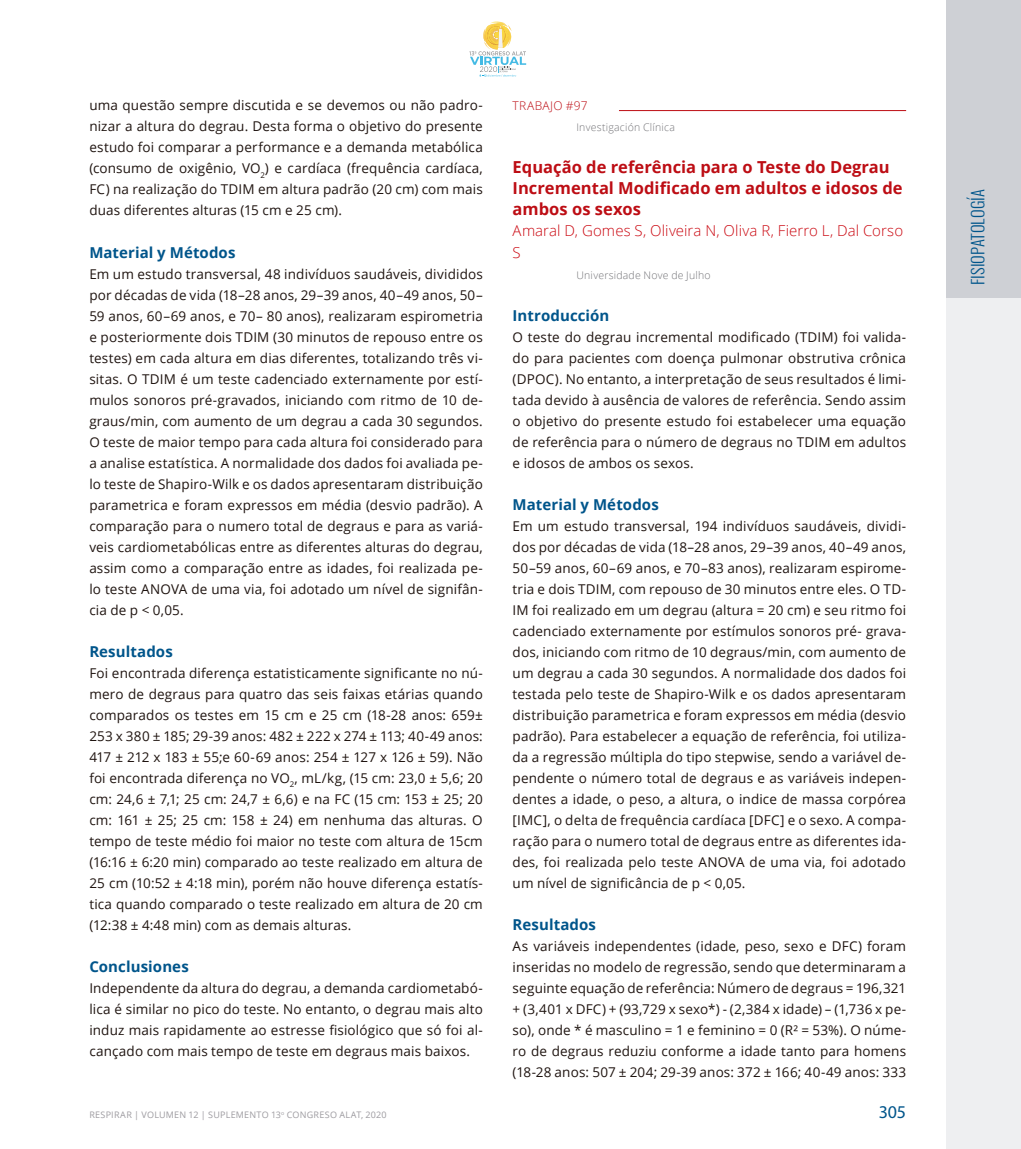
<style>
.page{position:relative;width:1021px;height:1149px;background:#fff}
.page>*{position:absolute;margin:0;border:0;box-sizing:border-box;transform-origin:0 0}
.t1{font:18px "Myriad Pro";color:#00558b}
.sub1{font:700 16.5px/21px "Open Sans";color:#bd0d14}
.t2{font:300 16.5px "Oswald";color:#00558b}
.sub2{font:700 15px "Open Sans";letter-spacing:.005em;color:#00558b}
.autores1{font:300 15px/21px "Open Sans";letter-spacing:.005em;color:#cb0912}
.primero_seco{font:13.5px/21px "Open Sans";letter-spacing:.01em;color:#1f1410;text-align:justify}
.Trabajos_tit{font:300 12px "Open Sans";letter-spacing:.03em;color:#bd0d14}
.autores2{font:300 10.5px "Open Sans";letter-spacing:.02em;color:#737377}
.t3{font:9px "Open Sans";letter-spacing:.025em;color:#9d9ba0}
</style>
<div class="page">
<svg style="left:469px;top:21px;width:57px;height:56px"></svg>
<div style="left:945px;top:0;width:75px;height:297px;background:#ced0d5"></div>
<div style="left:945px;top:297px;width:75px;height:851px;background:#eeeff1"></div>
<hr style="left:619px;top:110px;width:287px;height:1px;background:#bd0d14">
<p class="primero_seco" style="left:89px;top:95px;width:395px">uma questão sempre discutida e se devemos ou não padro&shy;nizar a altura do degrau. Desta forma o objetivo do presente estudo foi comparar a performance e a demanda metabólica (consumo de oxigênio, VO<sub>2</sub>) e cardíaca (frequência cardíaca, FC) na realização do TDIM em altura padrão (20 cm) com mais duas diferentes alturas (15 cm e 25 cm).</p>
<p class="sub2" style="left:89px;top:241px;width:148px">Material y Métodos</p>
<p class="primero_seco" style="left:89px;top:263px;width:395px">Em um estudo transversal, 48 indivíduos saudáveis, divididos por décadas de vida (18–28 anos, 29–39 anos, 40–49 anos, 50– 59 anos, 60–69 anos, e 70– 80 anos), realizaram espirometria e posteriormente dois TDIM (30 minutos de repouso entre os testes) em cada altura em dias diferentes, totalizando três vi&shy;sitas. O TDIM é um teste cadenciado externamente por estí&shy;mulos sonoros pré-gravados, iniciando com ritmo de 10 de&shy;graus/min, com aumento de um degrau a cada 30 segundos.<br>O teste de maior tempo para cada altura foi considerado para a analise estatística. A normalidade dos dados foi avaliada pe&shy;lo teste de Shapiro-Wilk e os dados apresentaram distribuição parametrica e foram expressos em média (desvio padrão). A comparação para o numero total de degraus e para as variá&shy;veis cardiometabólicas entre as diferentes alturas do degrau, assim como a comparação entre as idades, foi realizada pe&shy;lo teste ANOVA de uma via, foi adotado um nível de signifân&shy;cia de p &lt; 0,05.</p>
<p class="sub2" style="left:89px;top:640px;width:85px">Resultados</p>
<p class="primero_seco" style="left:89px;top:662px;width:395px">Foi encontrada diferença estatisticamente significante no nú&shy;mero de degraus para quatro das seis faixas etárias quando comparados os testes em 15 cm e 25 cm (18-28 anos: 659± 253 x 380 ± 185; 29-39 anos: 482 ± 222 x 274 ± 113; 40-49 anos:<br>417 ± 212 x 183 ± 55;e 60-69 anos: 254 ± 127 x 126 ± 59). Não foi encontrada diferença no VO<sub>2</sub>, mL/kg, (15 cm: 23,0 ± 5,6; 20 cm: 24,6 ± 7,1; 25 cm: 24,7 ± 6,6) e na FC (15 cm: 153 ± 25; 20 cm: 161 ± 25; 25 cm: 158 ± 24) em nenhuma das alturas. O tempo de teste médio foi maior no teste com altura de 15cm (16:16 ± 6:20 min) comparado ao teste realizado em altura de 25 cm (10:52 ± 4:18 min), porém não houve diferença estatís&shy;tica quando comparado o teste realizado em altura de 20 cm (12:38 ± 4:48 min) com as demais alturas.</p>
<p class="sub2" style="left:89px;top:955px;width:101px">Conclusiones</p>
<p class="primero_seco" style="left:89px;top:977px;width:395px">Independente da altura do degrau, a demanda cardiometabó&shy;lica é similar no pico do teste. No entanto, o degrau mais alto induz mais rapidamente ao estresse fisiológico que só foi al&shy;cançado com mais tempo de teste em degraus mais baixos.</p>
<p class="Trabajos_tit" style="left:512px;top:98px;width:76px">TRABAJO #97</p>
<p class="autores2" style="left:576px;top:120px;width:100px">Investigación Clínica</p>
<p class="sub1" style="left:512px;top:156px;width:391px">Equação de referência para o Teste do Degrau<br>Incremental Modificado em adultos e idosos de ambos os sexos</p>
<p class="autores1" style="left:512px;top:220px;width:392px">Amaral D, Gomes S, Oliveira N, Oliva R, Fierro L, Dal Corso<br>S</p>
<p class="autores2" style="left:576px;top:267px;width:136px">Universidade Nove de Julho</p>
<p class="sub2" style="left:512px;top:304px;width:98px">Introducción</p>
<p class="primero_seco" style="left:512px;top:326px;width:395px">O teste do degrau incremental modificado (TDIM) foi valida&shy;do para pacientes com doença pulmonar obstrutiva crônica (DPOC). No entanto, a interpretação de seus resultados é limi&shy;tada devido à ausência de valores de referência. Sendo assim o objetivo do presente estudo foi estabelecer uma equação de referência para o número de degraus no TDIM em adultos e idosos de ambos os sexos.</p>
<p class="sub2" style="left:512px;top:493px;width:148px">Material y Métodos</p>
<p class="primero_seco" style="left:512px;top:515px;width:395px">Em um estudo transversal, 194 indivíduos saudáveis, dividi&shy;dos por décadas de vida (18–28 anos, 29–39 anos, 40–49 anos, 50–59 anos, 60–69 anos, e 70–83 anos), realizaram espirome&shy;tria e dois TDIM, com repouso de 30 minutos entre eles. O TD-IM foi realizado em um degrau (altura = 20 cm) e seu ritmo foi cadenciado externamente por estímulos sonoros pré- grava&shy;dos, iniciando com ritmo de 10 degraus/min, com aumento de um degrau a cada 30 segundos. A normalidade dos dados foi testada pelo teste de Shapiro-Wilk e os dados apresentaram distribuição parametrica e foram expressos em média (desvio padrão). Para estabelecer a equação de referência, foi utiliza&shy;da a regressão múltipla do tipo stepwise, sendo a variável de&shy;pendente o número total de degraus e as variáveis indepen&shy;dentes a idade, o peso, a altura, o indice de massa corpórea [IMC], o delta de frequência cardíaca [DFC] e o sexo. A compa&shy;ração para o numero total de degraus entre as diferentes ida&shy;des, foi realizada pelo teste ANOVA de uma via, foi adotado um nível de significância de p &lt; 0,05.</p>
<p class="sub2" style="left:512px;top:913px;width:85px">Resultados</p>
<p class="primero_seco" style="left:512px;top:935px;width:395px">As variáveis independentes (idade, peso, sexo e DFC) foram inseridas no modelo de regressão, sendo que determinaram a seguinte equação de referência: Número de degraus = 196,321 + (3,401 x DFC) + (93,729 x sexo*) - (2,384 x idade) – (1,736 x pe&shy;so), onde * é masculino = 1 e feminino = 0 (R² = 53%). O núme&shy;ro de degraus reduziu conforme a idade tanto para homens (18-28 anos: 507 ± 204; 29-39 anos: 372 ± 166; 40-49 anos: 333</p>
<p class="t3" style="left:89px;top:1108px;width:299px">RESPIRAR | VOLUMEN 12 | SUPLEMENTO 13<sup>o</sup> CONGRESO ALAT, 2020</p>
<h1 class="t1" style="left:879px;top:1100px;width:29px">305</h1>
<p class="t2" style="left:966px;top:285px;width:97px;rotate:-90deg">FISIOPATOLOGÍA</p>
</div>
